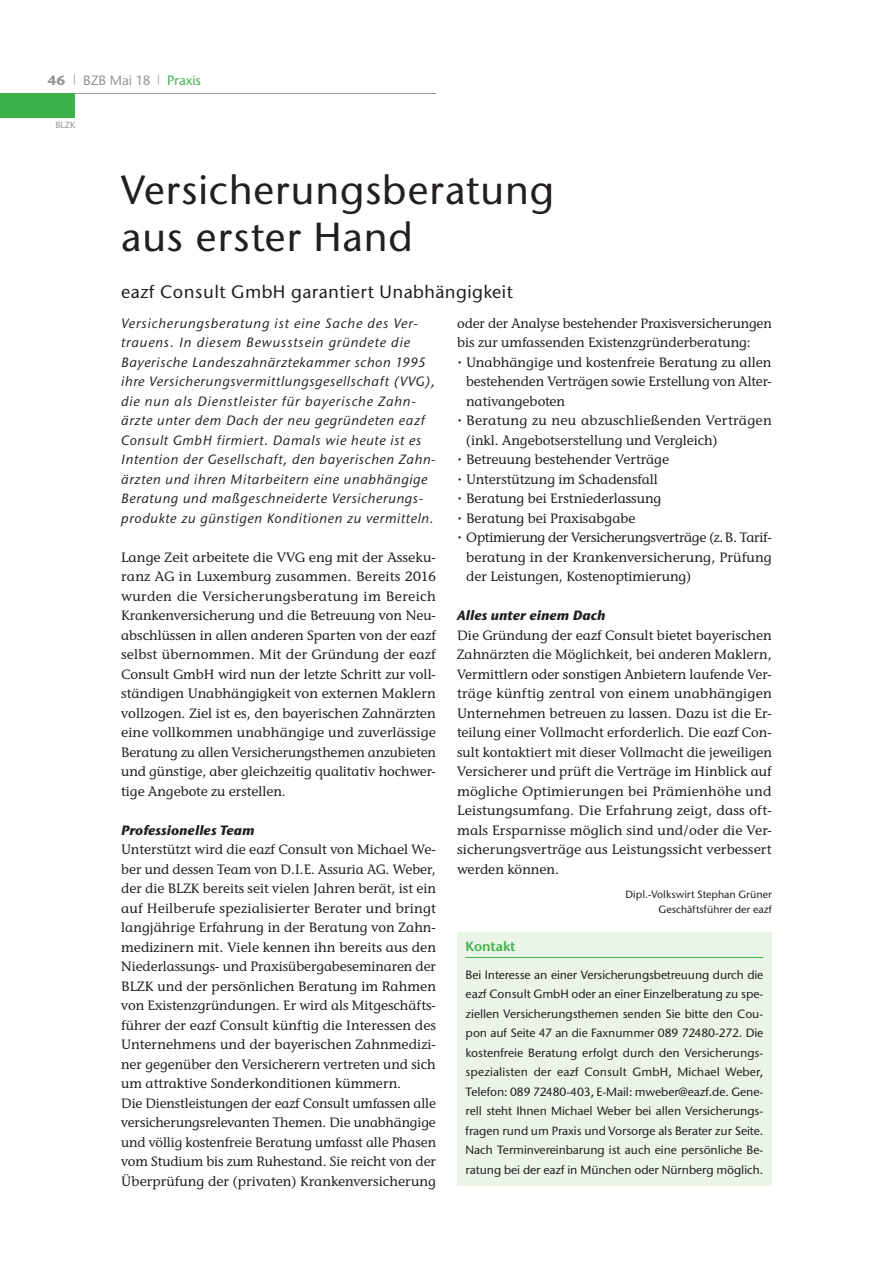
<style>
.page{position:relative;width:893px;height:1263px;background:#fff}
.page>*{position:absolute;margin:0;border:0;box-sizing:border-box;transform-origin:0 0}
.t1{font:500 40.5px/46.5px "Stone Sans ITC Std";letter-spacing:.02em;color:#231f20}
.t2{font:500 18px "Stone Sans ITC Std";letter-spacing:.025em;color:#231f20}
.t3{font:500 13.5px/19.5px "Stone Inf ITC Std";color:#231f20;text-align:justify}
.t4{font:italic 500 13.5px/19.5px "Stone Sans ITC Std";letter-spacing:.045em;color:#231f20}
.t5{font:500 13.5px "Stone Inf ITC Std";letter-spacing:-.02em;color:#231f20}
.t6{font:500 13.5px "Stone Inf ITC Std";letter-spacing:.02em;color:#231f20}
.t7{font:italic 700 13.5px "Stone Sans ITC Std";color:#231f20}
.t8{font:500 13.5px "Stone Sans ITC Std";color:#939598}
.t9{font:600 13.5px "Stone Sans ITC Pro";letter-spacing:-.01em;color:#3eb248}
.t10{font:500 13.5px "Stone Sans ITC Std";color:#3eb248}
.t11{font:700 13.5px "Stone Sans ITC Std";color:#939598}
.t12{font:500 12px/19.5px "Stone Sans ITC Std";letter-spacing:-.005em;color:#231f20;text-align:justify}
.t13{font:500 10.5px/15px "Stone Sans ITC Std";color:#231f20;text-align:right}
.t14{font:500 9px "Stone Sans ITC Std";color:#939598}
.s1{font-size:18px}
</style>
<div class="page">
<div style="left:457px;top:932px;width:315px;height:254px;background:#eaf4e7"></div>
<hr style="left:466px;top:957px;width:297px;height:1px;background:#3eb248">
<hr style="left:0;top:94px;width:436px;height:1px;background:#939598">
<div style="left:0;top:94px;width:75px;height:24px;background:#3eb248"></div>
<p class="t11" style="left:47px;top:75px;width:20px">46</p>
<p class="t10" style="left:158px;top:75px;width:45px"><sup>|</sup> Praxis</p>
<p class="t14" style="left:55px;top:121px;width:22px">BLZK</p>
<p class="t8" style="left:74px;top:75px;width:78px"><sup>|</sup> BZB Mai 18</p>
<h1 class="t1" style="left:121px;top:171px;width:434px">Versicherungsberatung aus erster Hand</h1>
<h2 class="t2" style="left:121px;top:285px;width:393px">eazf Consult GmbH garantiert Unabhängigkeit</h2>
<p class="t4" style="left:121px;top:315px;width:316px">Versicherungsberatung ist eine Sache des Ver&shy;trauens. In diesem Bewusstsein gründete die Bayerische Landeszahnärztekammer schon 1995 ihre Versicherungsvermittlungsgesellschaft (VVG), die nun als Dienstleister für bayerische Zahn&shy;ärzte unter dem Dach der neu gegründeten eazf Consult GmbH firmiert. Damals wie heute ist es Intention der Gesellschaft, den bayerischen Zahn&shy;ärzten und ihren Mitarbeitern eine unabhängige Beratung und maßgeschneiderte Versicherungs&shy;produkte zu günstigen Konditionen zu vermitteln.</p>
<p class="t3" style="left:121px;top:549px;width:316px">Lange Zeit arbeitete die VVG eng mit der Asseku&shy;ranz AG in Luxemburg zusammen. Bereits 2016 wurden die Versicherungsberatung im Bereich Krankenversicherung und die Betreuung von Neu&shy;abschlüssen in allen anderen Sparten von der eazf selbst übernommen. Mit der Gründung der eazf Consult GmbH wird nun der letzte Schritt zur voll&shy;ständigen Unabhängigkeit von externen Maklern vollzogen. Ziel ist es, den bayerischen Zahnärzten eine vollkommen unabhängige und zuverlässige Beratung zu allen Versicherungsthemen anzubieten und günstige, aber gleichzeitig qualitativ hochwer&shy;tige Angebote zu erstellen.</p>
<p class="t7" style="left:121px;top:825px;width:135px">Professionelles Team</p>
<p class="t3" style="left:121px;top:841px;width:316px;text-align:left">Unterstützt wird die eazf Consult von Michael We&shy;ber und dessen Team von D.I.E. Assuria AG. Weber, der die BLZK bereits seit vielen Jahren berät, ist ein auf Heilberufe spezialisierter Berater und bringt langjährige Erfahrung in der Beratung von Zahn&shy;medizinern mit. Viele kennen ihn bereits aus den Niederlassungs- und Praxisübergabeseminaren der BLZK und der persönlichen Beratung im Rahmen von Existenzgründungen. Er wird als Mitgeschäfts&shy;führer der eazf Consult künftig die Interessen des Unternehmens und der bayerischen Zahnmedizi&shy;ner gegenüber den Versicherern vertreten und sich um attraktive Sonderkonditionen kümmern.<br>Die Dienstleistungen der eazf Consult umfassen alle versicherungsrelevanten Themen. Die unabhängige und völlig kostenfreie Beratung umfasst alle Phasen vom Studium bis zum Ruhestand. Sie reicht von der Überprüfung der (privaten) Krankenversicherung</p>
<p class="t3" style="left:457px;top:315px;width:316px">oder der Analyse bestehender Praxisversicherungen</p>
<p class="t3" style="left:457px;top:334px;width:295px">bis zur umfassenden Existenzgründerberatung:</p>
<p class="t3" style="left:457px;top:354px;width:316px"><span class="s1">·</span> Unabhängige und kostenfreie Beratung zu allen</p>
<p class="t3" style="left:466px;top:373px;width:307px">bestehenden Verträgen sowie Erstellung von Alter-</p>
<p class="t3" style="left:466px;top:393px;width:101px">nativangeboten</p>
<p class="t6" style="left:457px;top:416px;width:316px"><span class="s1">·</span> Beratung zu neu abzuschließenden Verträgen</p>
<p class="t3" style="left:466px;top:432px;width:253px">(inkl. Angebotserstellung und Vergleich)</p>
<p class="t3" style="left:457px;top:451px;width:213px"><span class="s1">·</span> Betreuung bestehender Verträge</p>
<p class="t3" style="left:457px;top:471px;width:202px"><span class="s1">·</span> Unterstützung im Schadensfall</p>
<p class="t3" style="left:457px;top:490px;width:206px"><span class="s1">·</span> Beratung bei Erstniederlassung</p>
<p class="t3" style="left:457px;top:510px;width:180px"><span class="s1">·</span> Beratung bei Praxisabgabe</p>
<p class="t5" style="left:457px;top:533px;width:316px"><span class="s1">·</span> Optimierung der Versicherungsverträge (z. B. Tarif-</p>
<p class="t3" style="left:466px;top:549px;width:307px">beratung in der Krankenversicherung, Prüfung</p>
<p class="t3" style="left:466px;top:568px;width:226px">der Leistungen, Kostenoptimierung)</p>
<p class="t7" style="left:457px;top:610px;width:150px">Alles unter einem Dach</p>
<p class="t3" style="left:457px;top:627px;width:316px">Die Gründung der eazf Consult bietet bayerischen Zahnärzten die Möglichkeit, bei anderen Maklern, Vermittlern oder sonstigen Anbietern laufende Ver&shy;träge künftig zentral von einem unabhängigen Unternehmen betreuen zu lassen. Dazu ist die Er&shy;teilung einer Vollmacht erforderlich. Die eazf Con&shy;sult kontaktiert mit dieser Vollmacht die jeweiligen Versicherer und prüft die Verträge im Hinblick auf mögliche Optimierungen bei Prämienhöhe und Leistungsumfang. Die Erfahrung zeigt, dass oft&shy;mals Ersparnisse möglich sind und/oder die Ver&shy;sicherungsverträge aus Leistungssicht verbessert werden können.</p>
<p class="t13" style="left:626px;top:888px;width:148px">Dipl.-Volkswirt Stephan Grüner<br>Geschäftsführer der eazf</p>
<p class="t9" style="left:466px;top:941px;width:51px">Kontakt</p>
<p class="t12" style="left:466px;top:966px;width:299px">Bei Interesse an einer Versicherungsbetreuung durch die eazf Consult GmbH oder an einer Einzelberatung zu spe&shy;ziellen Versicherungsthemen senden Sie bitte den Cou&shy;pon auf Seite 47 an die Faxnummer 089 72480-272. Die kostenfreie Beratung erfolgt durch den Versicherungs&shy;spezialisten der eazf Consult GmbH, Michael Weber, Telefon: 089 72480-403, E-Mail: mweber@eazf.de. Gene&shy;rell steht Ihnen Michael Weber bei allen Versicherungs&shy;fragen rund um Praxis und Vorsorge als Berater zur Seite.<br>Nach Terminvereinbarung ist auch eine persönliche Be&shy;ratung bei der eazf in München oder Nürnberg möglich.</p>
</div>
